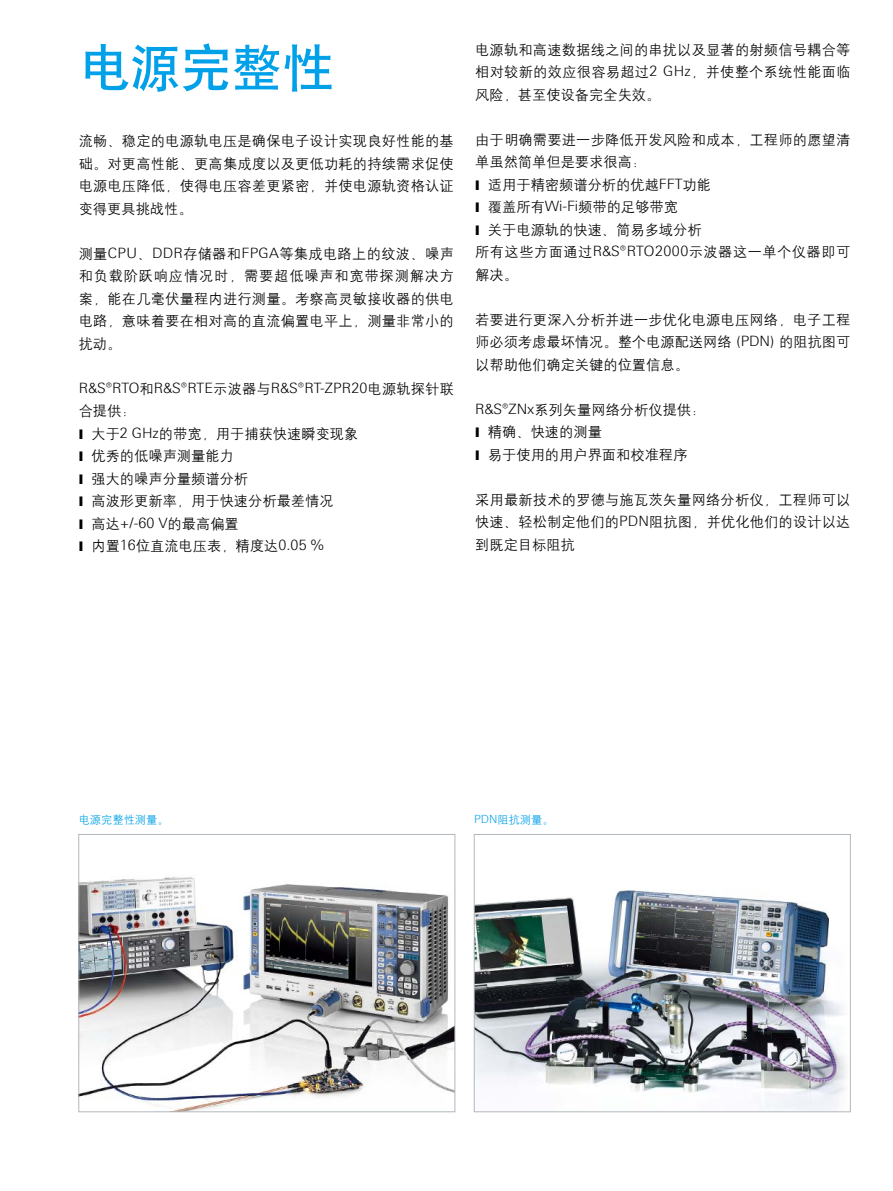
<style>
.page{position:relative;width:893px;height:1191px;background:#fff}
.page>*{position:absolute;margin:0;border:0;box-sizing:border-box;transform-origin:0 0}
.正文{font:51px "H Yb 1 gj";color:#00a1e9}
.正文-2{font:14.25px/22.5px "H Yg 2 gj";letter-spacing:.015em;color:#000;text-align:justify}
.标点号{font:14.25px "H Yg 2 gj";color:#000}
.正文-3{font:300 14.25px/22.5px "Linotype Univers 330";letter-spacing:.01em;color:#000}
.正文-4{font:14.25px/22.5px "H Yg 2 gj";letter-spacing:.035em;color:#000}
.正文-5{font:11.25px "H Yg 2 gj";color:#00a1e9}
.s1{font-family:"Linotype Univers 330";font-weight:300}
.s2{font-family:"H Yg 2 gj";font-weight:400}
</style>
<div class="page">
<img style="left:80px;top:877px;width:373px;height:233px">
<div style="left:78px;top:834px;width:377px;height:278px;border:1px solid #b0b9bf"></div>
<img style="left:476px;top:890px;width:370px;height:220px">
<div style="left:474px;top:834px;width:377px;height:278px;border:1px solid #b0b9bf"></div>
<p class="正文" style="left:79px;top:42px;width:257px">电源完整性</p>
<p class="正文-2" style="left:79px;top:130px;width:377px">流畅、稳定的电源轨电压是确保电子设计实现良好性能的基础。对更高性能、更高集成度以及更低功耗的持续需求促使电源电压降低，使得电压容差更紧密，并使电源轨资格认证变得更具挑战性。</p>
<p class="正文-2" style="left:79px;top:242px;width:377px">测量<span class="s1">CPU</span>、<span class="s1">DDR</span>存储器和<span class="s1">FPGA</span>等集成电路上的纹波、噪声和负载阶跃响应情况时，需要超低噪声和宽带探测解决方案，能在几毫伏量程内进行测量。考察高灵敏接收器的供电电路，意味着要在相对高的直流偏置电平上，测量非常小的扰动。</p>
<p class="正文-3" style="left:79px;top:376px;width:377px">¸RTO<span class="s2">和</span>¸RTE<span class="s2">示波器与</span>¸RT-ZPR20<span class="s2">电源轨探针联合提供：</span></p>
<p class="标点号" style="left:91px;top:426px;width:269px">大于<span class="s1">2 GHz</span>的带宽，用于捕获快速瞬变现象</p>
<p class="标点号" style="left:91px;top:449px;width:144px">优秀的低噪声测量能力</p>
<p class="标点号" style="left:91px;top:471px;width:158px">强大的噪声分量频谱分析</p>
<p class="标点号" style="left:91px;top:494px;width:244px">高波形更新率，用于快速分析最差情况</p>
<p class="标点号" style="left:91px;top:516px;width:149px">高达<span class="s1">+/-60 V</span>的最高偏置</p>
<p class="标点号" style="left:91px;top:539px;width:234px">内置<span class="s1">16</span>位直流电压表，精度达<span class="s1">0.05 %</span></p>
<p class="正文-2" style="left:475px;top:38px;width:377px">电源轨和高速数据线之间的串扰以及显著的射频信号耦合等相对较新的效应很容易超过<span class="s1">2 GHz</span>，并使整个系统性能面临风险，甚至使设备完全失效。</p>
<p class="正文-2" style="left:475px;top:128px;width:377px">由于明确需要进一步降低开发风险和成本，工程师的愿望清单虽然简单但是要求很高：</p>
<p class="标点号" style="left:488px;top:177px;width:225px">适用于精密频谱分析的优越<span class="s1">FFT</span>功能</p>
<p class="标点号" style="left:488px;top:200px;width:191px">覆盖所有<span class="s1">Wi-Fi</span>频带的足够带宽</p>
<p class="标点号" style="left:488px;top:222px;width:215px">关于电源轨的快速、简易多域分析</p>
<p class="正文-4" style="left:475px;top:241px;width:377px">所有这些方面通过<span class="s1">¸RTO2000</span>示波器这一单个仪器即可解决。</p>
<p class="正文-2" style="left:475px;top:308px;width:377px">若要进行更深入分析并进一步优化电源电压网络，电子工程师必须考虑最坏情况。整个电源配送网络 <span class="s1">(PDN)</span> 的阻抗图可以帮助他们确定关键的位置信息。</p>
<p class="正文-2" style="left:475px;top:398px;width:232px"><span class="s1">¸ZNx</span>系列矢量网络分析仪提供：</p>
<p class="标点号" style="left:488px;top:425px;width:115px">精确、快速的测量</p>
<p class="标点号" style="left:488px;top:447px;width:201px">易于使用的用户界面和校准程序</p>
<p class="正文-2" style="left:475px;top:488px;width:377px">采用最新技术的罗德与施瓦茨矢量网络分析仪，工程师可以快速、轻松制定他们的<span class="s1">PDN</span>阻抗图，并优化他们的设计以达到既定目标阻抗</p>
<p class="正文-5" style="left:79px;top:814px;width:92px">电源完整性测量。</p>
<p class="正文-5" style="left:474px;top:814px;width:81px"><span class="s1">PDN</span>阻抗测量。</p>
</div>
